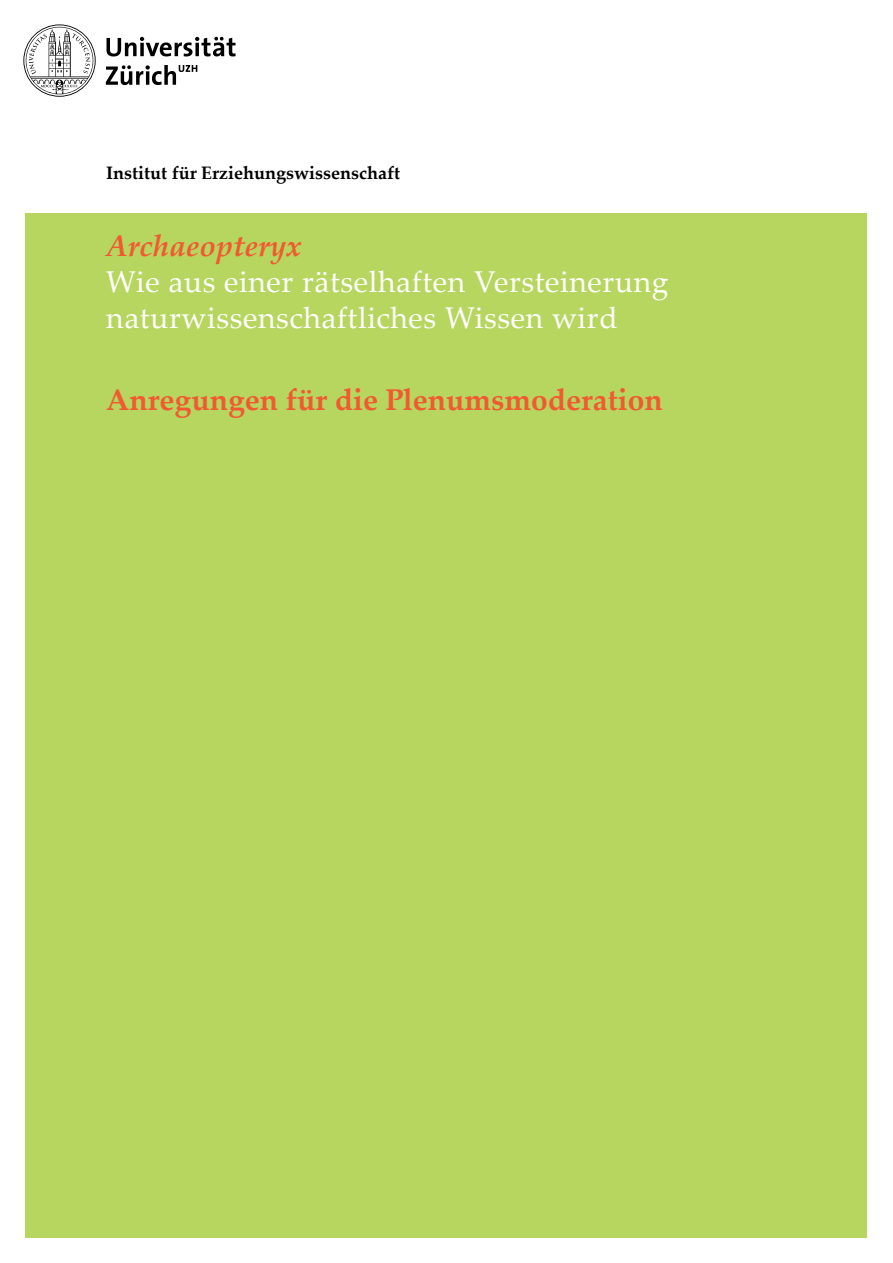
<style>
.page{position:relative;width:893px;height:1263px;background:#fff}
.page>*{position:absolute;margin:0;border:0;box-sizing:border-box;transform-origin:0 0}
.t1{font:30px/36px "Palatino Linotype";letter-spacing:.02em;color:#fff}
.t2{font:700 30px "Palatino Linotype";color:#f15a31}
.t3{font:italic 700 30px "Palatino Linotype";color:#f15a31}
.t4{font:700 18px "Palatino Linotype";color:#000}
</style>
<div class="page">
<div style="left:26px;top:213px;width:841px;height:1024px;background:#b7d660"></div>
<svg style="left:23px;top:24px;width:213px;height:73px"></svg>
<p class="t4" style="left:106px;top:160px;width:295px">Institut für Erziehungswissenschaft</p>
<p class="t3" style="left:106px;top:224px;width:197px">Archaeopteryx</p>
<p class="t1" style="left:106px;top:262px;width:564px">Wie aus einer rätselhaften Versteinerung naturwissenschaftliches Wissen wird</p>
<p class="t2" style="left:106px;top:379px;width:558px">Anregungen für die Plenumsmoderation</p>
</div>
